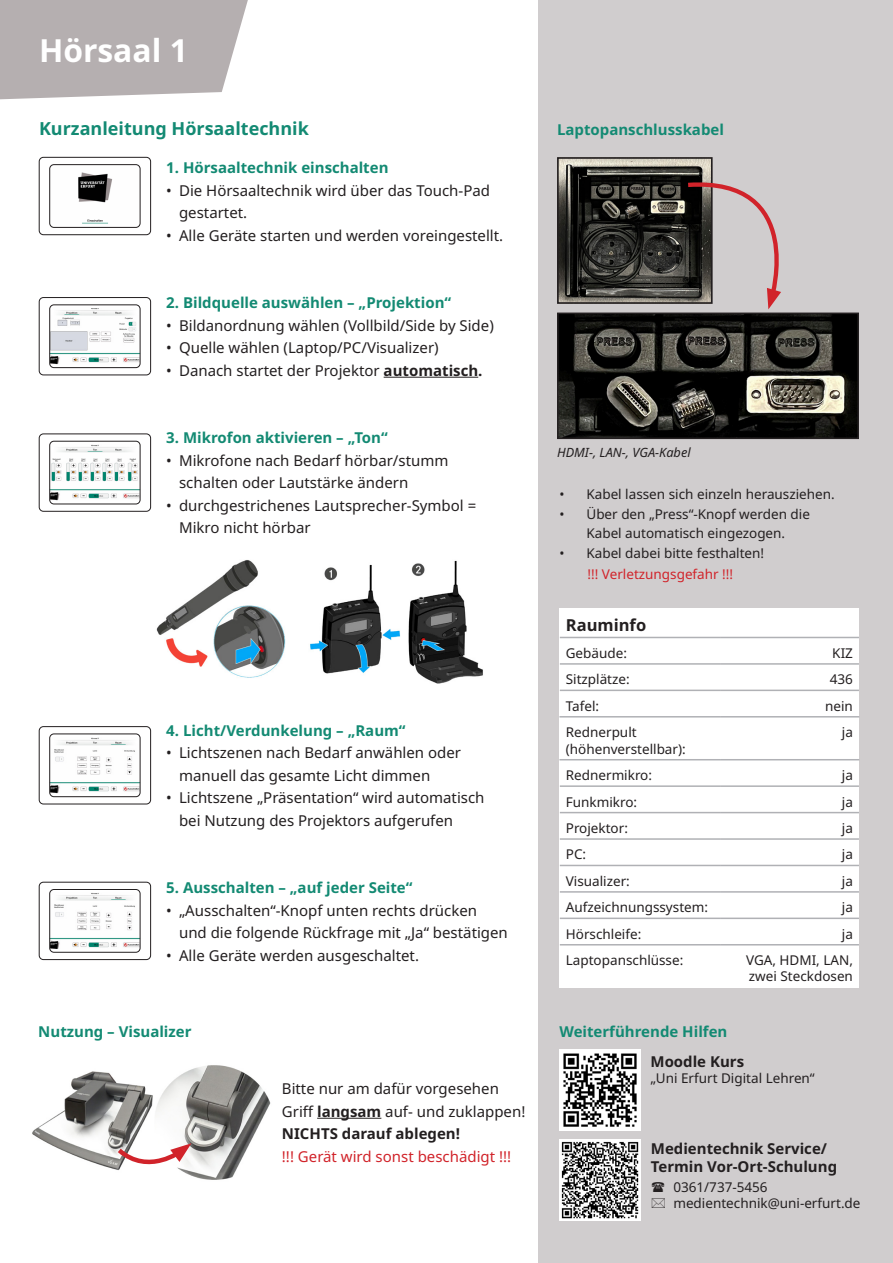
<style>
.page{position:relative;width:893px;height:1263px;background:#fff}
.page>*{position:absolute;margin:0;border:0;box-sizing:border-box;transform-origin:0 0}
.t1{font:700 31.8px "Noto Sans";color:#fff}
.t2{font:700 18px "Noto Sans";color:#138a73}
.t3{font:700 16.5px "Noto Sans";color:#231f20}
.t4{font:15px/22.5px "Noto Sans";color:#231f20}
.t5{font:700 15px "Noto Sans";color:#138a73}
.t6{font:700 15px "Noto Sans";color:#231f20}
.t7{font:15px "Noto Sans";color:#d1232a}
.t8{font:13.5px/16.5px "Noto Sans";color:#231f20}
.t9{font:13.5px "Noto Sans";color:#d1232a}
.t10{font:italic 12.75px "Noto Sans";color:#231f20}
.s1{font-weight:700}
</style>
<div class="page">
<div style="left:539px;top:0;width:354px;height:1263px;background:#d0cdce"></div>
<img style="left:156px;top:560px;width:327px;height:124px">
<svg style="left:0;top:0;width:248px;height:99px;background:#bbb5b6"></svg>
<hr style="left:384px;top:377px;width:94px;height:1px;background:#231f20">
<div style="left:39px;top:157px;width:112px;height:78px;border:1px solid #231f20;border-radius:4px"></div>
<img style="left:50px;top:165px;width:90px;height:62px">
<div style="left:50px;top:164px;width:90px;height:64px;border:1px solid #231f20;border-radius:4px"></div>
<div style="left:39px;top:297px;width:112px;height:78px;border:1px solid #231f20;border-radius:4px"></div>
<img style="left:52px;top:308px;width:86px;height:56px">
<div style="left:50px;top:305px;width:90px;height:63px;border:1px solid #231f20;border-radius:4px"></div>
<div style="left:39px;top:434px;width:112px;height:77px;border:1px solid #231f20;border-radius:4px"></div>
<img style="left:52px;top:444px;width:86px;height:57px">
<div style="left:50px;top:441px;width:90px;height:63px;border:1px solid #231f20;border-radius:4px"></div>
<div style="left:39px;top:726px;width:112px;height:78px;border:1px solid #231f20;border-radius:4px"></div>
<img style="left:52px;top:737px;width:86px;height:56px">
<div style="left:50px;top:734px;width:90px;height:63px;border:1px solid #231f20;border-radius:4px"></div>
<div style="left:39px;top:882px;width:112px;height:78px;border:1px solid #231f20;border-radius:4px"></div>
<img style="left:52px;top:893px;width:86px;height:56px">
<div style="left:50px;top:889px;width:90px;height:63px;border:1px solid #231f20;border-radius:4px"></div>
<img style="left:32px;top:1065px;width:239px;height:115px">
<svg style="left:113px;top:1143px;width:78px;height:33px"></svg>
<hr style="left:317px;top:1118px;width:64px;height:1px;background:#231f20">
<div style="left:559px;top:608px;width:300px;height:379px;background:#fff"></div>
<hr style="left:560px;top:637px;width:160px;height:1px;background:#b0b1b5">
<hr style="left:720px;top:637px;width:139px;height:1px;background:#b0b1b5">
<hr style="left:560px;top:663px;width:160px;height:2px;background:#b0b1b5">
<hr style="left:720px;top:663px;width:139px;height:2px;background:#b0b1b5">
<hr style="left:560px;top:690px;width:160px;height:1px;background:#b0b1b5">
<hr style="left:720px;top:690px;width:139px;height:1px;background:#b0b1b5">
<hr style="left:559px;top:716px;width:161px;height:1px;background:#b0b1b5">
<hr style="left:720px;top:716px;width:139px;height:1px;background:#b0b1b5">
<hr style="left:559px;top:759px;width:161px;height:1px;background:#b0b1b5">
<hr style="left:720px;top:759px;width:139px;height:1px;background:#b0b1b5">
<hr style="left:560px;top:785px;width:160px;height:2px;background:#b0b1b5">
<hr style="left:720px;top:785px;width:139px;height:2px;background:#b0b1b5">
<hr style="left:560px;top:812px;width:160px;height:1px;background:#b0b1b5">
<hr style="left:720px;top:812px;width:139px;height:1px;background:#b0b1b5">
<hr style="left:560px;top:838px;width:160px;height:2px;background:#b0b1b5">
<hr style="left:720px;top:838px;width:139px;height:2px;background:#b0b1b5">
<hr style="left:560px;top:865px;width:160px;height:1px;background:#b0b1b5">
<hr style="left:720px;top:865px;width:139px;height:1px;background:#b0b1b5">
<hr style="left:560px;top:891px;width:160px;height:2px;background:#b0b1b5">
<hr style="left:720px;top:891px;width:139px;height:2px;background:#b0b1b5">
<hr style="left:560px;top:917px;width:160px;height:2px;background:#b0b1b5">
<hr style="left:560px;top:944px;width:160px;height:1px;background:#b0b1b5">
<hr style="left:720px;top:917px;width:139px;height:2px;background:#b0b1b5">
<hr style="left:720px;top:944px;width:139px;height:1px;background:#b0b1b5">
<img style="left:560px;top:316px;width:296px;height:120px">
<div style="left:557px;top:313px;width:302px;height:126px;border:2px solid #231f20"></div>
<img style="left:559px;top:1050px;width:81px;height:80px">
<img style="left:559px;top:1139px;width:81px;height:81px">
<img style="left:560px;top:160px;width:150px;height:141px">
<div style="left:557px;top:157px;width:156px;height:147px;border:2px solid #231f20"></div>
<svg style="left:683px;top:177px;width:98px;height:132px"></svg>
<p class="t1" style="left:39px;top:28px;width:150px">Hörsaal 1</p>
<p class="t2" style="left:39px;top:116px;width:271px">Kurzanleitung Hörsaaltechnik</p>
<p class="t5" style="left:166px;top:157px;width:224px">1. Hörsaaltechnik einschalten</p>
<p class="t4" style="left:179px;top:179px;width:312px;text-indent:-13px">• Die Hörsaaltechnik wird über das Touch-Pad gestartet.</p>
<p class="t4" style="left:166px;top:224px;width:338px">• Alle Geräte starten und werden voreingestellt.</p>
<p class="t5" style="left:166px;top:292px;width:286px">2. Bildquelle auswählen – „Projektion“</p>
<p class="t4" style="left:166px;top:314px;width:329px">• Bildanordnung wählen (Vollbild/Side by Side)</p>
<p class="t4" style="left:166px;top:337px;width:274px">• Quelle wählen (Laptop/PC/Visualizer)</p>
<p class="t4" style="left:166px;top:359px;width:318px">• Danach startet der Projektor <span class="s1">automatisch.</span></p>
<p class="t5" style="left:166px;top:427px;width:223px">3. Mikrofon aktivieren – „Ton“</p>
<p class="t4" style="left:179px;top:449px;width:271px;text-indent:-13px">• Mikrofone nach Bedarf hörbar/stumm schalten oder Lautstärke ändern</p>
<p class="t4" style="left:179px;top:494px;width:299px;text-indent:-13px">• durchgestrichenes Lautsprecher-Symbol =<br>Mikro nicht hörbar</p>
<p class="t5" style="left:166px;top:720px;width:241px">4. Licht/Verdunkelung – „Raum“</p>
<p class="t4" style="left:179px;top:742px;width:283px;text-indent:-13px">• Lichtszenen nach Bedarf anwählen oder manuell das gesamte Licht dimmen</p>
<p class="t4" style="left:179px;top:787px;width:307px;text-indent:-13px">• Lichtszene „Präsentation“ wird automatisch bei Nutzung des Projektors aufgerufen</p>
<p class="t5" style="left:166px;top:877px;width:248px">5. Ausschalten – „auf jeder Seite“</p>
<p class="t4" style="left:179px;top:899px;width:330px;text-indent:-13px">• „Ausschalten“-Knopf unten rechts drücken und die folgende Rückfrage mit „Ja“ bestätigen</p>
<p class="t4" style="left:166px;top:944px;width:254px">• Alle Geräte werden ausgeschaltet.</p>
<p class="t5" style="left:38px;top:1020px;width:155px">Nutzung – Visualizer</p>
<p class="t4" style="left:282px;top:1078px;width:245px">Bitte nur am dafür vorgesehen<br>Griff <span class="s1">langsam</span> auf- und zuklappen!</p>
<p class="t6" style="left:282px;top:1123px;width:180px">NICHTS darauf ablegen!</p>
<p class="t7" style="left:282px;top:1146px;width:231px">!!! Gerät wird sonst beschädigt !!!</p>
<p class="t5" style="left:557px;top:119px;width:168px">Laptopanschlusskabel</p>
<p class="t10" style="left:557px;top:443px;width:135px">HDMI-, LAN-, VGA-Kabel</p>
<p class="t8" style="left:559px;top:486px;width:277px">• Kabel lassen sich einzeln herausziehen.</p>
<p class="t8" style="left:559px;top:504px;width:252px;line-height:19.5px;text-align:center">• Über den „Press“-Knopf werden die<br>Kabel automatisch eingezogen.</p>
<p class="t8" style="left:559px;top:545px;width:206px">• Kabel dabei bitte festhalten!</p>
<p class="t9" style="left:587px;top:564px;width:147px">!!! Verletzungsgefahr !!!</p>
<p class="t3" style="left:566px;top:614px;width:82px">Rauminfo</p>
<p class="t8" style="left:566px;top:645px;width:63px">Gebäude:</p>
<p class="t8" style="left:832px;top:645px;width:22px">KIZ</p>
<p class="t8" style="left:566px;top:671px;width:65px">Sitzplätze:</p>
<p class="t8" style="left:830px;top:671px;width:25px">436</p>
<p class="t8" style="left:566px;top:698px;width:35px">Tafel:</p>
<p class="t8" style="left:825px;top:698px;width:29px">nein</p>
<p class="t8" style="left:566px;top:724px;width:121px">Rednerpult (höhenverstellbar):</p>
<p class="t8" style="left:842px;top:724px;width:13px">ja</p>
<p class="t8" style="left:566px;top:767px;width:88px">Rednermikro:</p>
<p class="t8" style="left:842px;top:767px;width:13px">ja</p>
<p class="t8" style="left:566px;top:794px;width:73px">Funkmikro:</p>
<p class="t8" style="left:842px;top:794px;width:13px">ja</p>
<p class="t8" style="left:566px;top:820px;width:64px">Projektor:</p>
<p class="t8" style="left:842px;top:820px;width:13px">ja</p>
<p class="t8" style="left:566px;top:847px;width:22px">PC:</p>
<p class="t8" style="left:842px;top:847px;width:13px">ja</p>
<p class="t8" style="left:566px;top:873px;width:66px">Visualizer:</p>
<p class="t8" style="left:842px;top:873px;width:13px">ja</p>
<p class="t8" style="left:566px;top:899px;width:144px">Aufzeichnungssystem:</p>
<p class="t8" style="left:842px;top:899px;width:13px">ja</p>
<p class="t8" style="left:566px;top:926px;width:77px">Hörschleife:</p>
<p class="t8" style="left:842px;top:926px;width:13px">ja</p>
<p class="t8" style="left:566px;top:952px;width:119px">Laptopanschlüsse:</p>
<p class="t8" style="left:746px;top:952px;width:108px">VGA, HDMI, LAN, zwei Steckdosen</p>
<p class="t5" style="left:559px;top:1020px;width:169px">Weiterführende Hilfen</p>
<p class="t6" style="left:650px;top:1051px;width:95px">Moodle Kurs</p>
<p class="t8" style="left:650px;top:1070px;width:166px">„Uni Erfurt Digital Lehren“</p>
<p class="t6" style="left:651px;top:1138px;width:178px">Medientechnik Service/</p>
<p class="t6" style="left:651px;top:1156px;width:188px">Termin Vor-Ort-Schulung</p>
<p class="t8" style="left:673px;top:1179px;width:96px">0361/737-5456</p>
<p class="t8" style="left:673px;top:1195px;width:189px">medientechnik@uni-erfurt.de</p>
</div>
